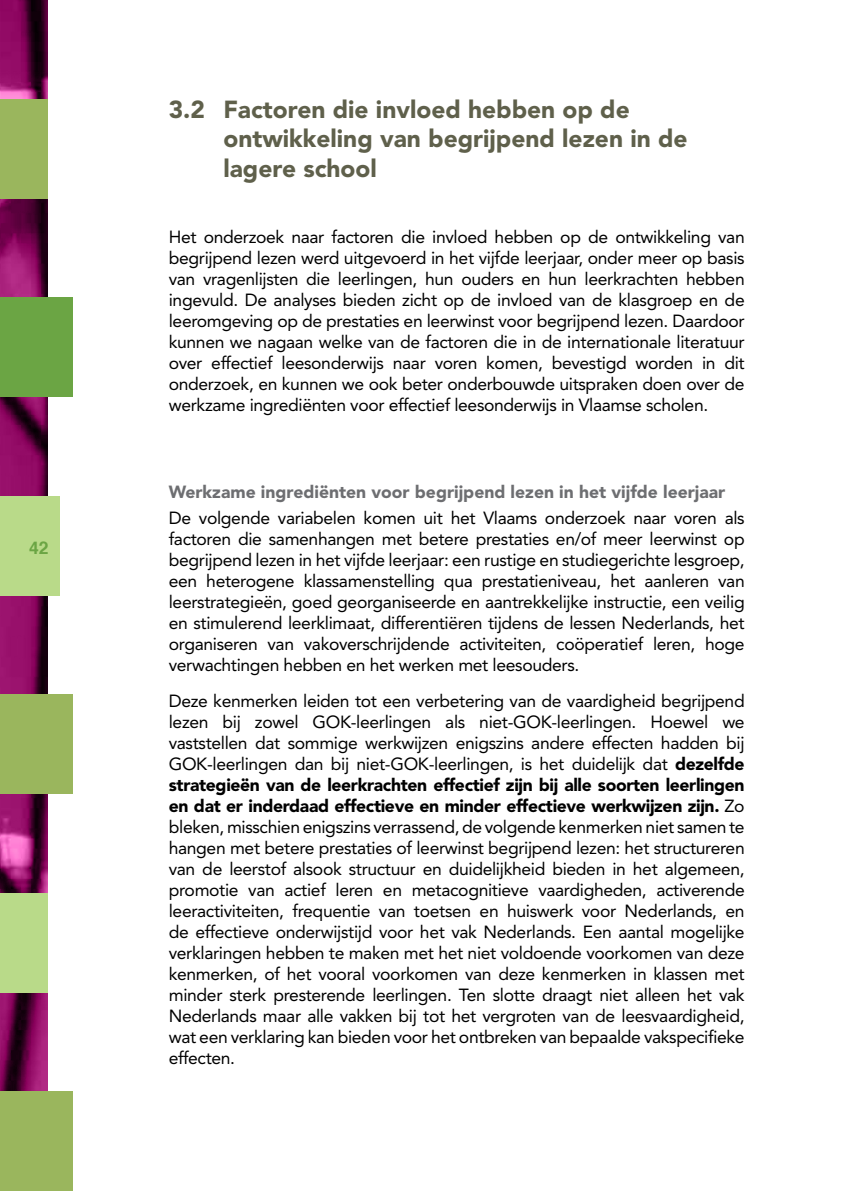
<style>
.page{position:relative;width:844px;height:1191px;background:#fff}
.page>*{position:absolute;margin:0;border:0;box-sizing:border-box;transform-origin:0 0}
.t1{font:900 24.5px/29.4px "Avenir LT Std";color:#5f604b}
.t2{font:17.5px/21px "Avenir LT Std";letter-spacing:-.02em;color:#000;text-align:justify}
.t3{font:900 17.5px "Avenir LT Std";color:#6d6e71}
.t4{font:700 17.5px "Helvetica";color:#6ba544}
.s1{font-weight:900}
</style>
<div class="page">
<img style="left:0;top:0;width:48px;height:1091px">
<div style="left:0;top:99px;width:48px;height:99px;background:#9ab65d"></div>
<div style="left:0;top:298px;width:73px;height:99px;background:#6ba544"></div>
<div style="left:0;top:496px;width:60px;height:99px;background:#b9da89"></div>
<div style="left:0;top:694px;width:73px;height:100px;background:#9ab65d"></div>
<div style="left:0;top:893px;width:48px;height:99px;background:#b9da89"></div>
<div style="left:0;top:1091px;width:73px;height:100px;background:#9ab65d"></div>
<p class="t4" style="left:29px;top:533px;width:21px">42</p>
<h1 class="t1" style="left:223px;top:94px;width:465px;text-indent:-55px">3.2 Factoren die invloed hebben op de ontwikkeling van begrijpend lezen in de lagere school</h1>
<p class="t2" style="left:169px;top:227px;width:577px">Het onderzoek naar factoren die invloed hebben op de ontwikkeling van begrijpend lezen werd uitgevoerd in het vijfde leerjaar, onder meer op basis van vragenlijsten die leerlingen, hun ouders en hun leerkrachten hebben ingevuld. De analyses bieden zicht op de invloed van de klasgroep en de leeromgeving op de prestaties en leerwinst voor begrijpend lezen. Daardoor kunnen we nagaan welke van de factoren die in de internationale literatuur over effectief leesonderwijs naar voren komen, bevestigd worden in dit onderzoek, en kunnen we ook beter onderbouwde uitspraken doen over de werkzame ingrediënten voor effectief leesonderwijs in Vlaamse scholen.</p>
<p class="t3" style="left:169px;top:481px;width:558px">Werkzame ingrediënten voor begrijpend lezen in het vijfde leerjaar</p>
<p class="t2" style="left:169px;top:508px;width:577px">De volgende variabelen komen uit het Vlaams onderzoek naar voren als factoren die samenhangen met betere prestaties en/of meer leerwinst op begrijpend lezen in het vijfde leerjaar: een rustige en studiegerichte lesgroep, een heterogene klassamenstelling qua prestatieniveau, het aanleren van leerstrategieën, goed georganiseerde en aantrekkelijke instructie, een veilig en stimulerend leerklimaat, differentiëren tijdens de lessen Nederlands, het organiseren van vakoverschrijdende activiteiten, coöperatief leren, hoge verwachtingen hebben en het werken met leesouders.</p>
<p class="t2" style="left:169px;top:690px;width:577px">Deze kenmerken leiden tot een verbetering van de vaardigheid begrijpend lezen bij zowel GOK-leerlingen als niet-GOK-leerlingen. Hoewel we vaststellen dat sommige werkwijzen enigszins andere effecten hadden bij GOK-leerlingen dan bij niet-GOK-leerlingen, is het duidelijk dat <span class="s1">dezelfde strategieën van de leerkrachten effectief zijn bij alle soorten leerlingen en dat er inderdaad effectieve en minder effectieve werkwijzen zijn.</span> Zo bleken, misschien enigszins verrassend, de volgende kenmerken niet samen te hangen met betere prestaties of leerwinst begrijpend lezen: het structureren van de leerstof alsook structuur en duidelijkheid bieden in het algemeen, promotie van actief leren en metacognitieve vaardigheden, activerende leeractiviteiten, frequentie van toetsen en huiswerk voor Nederlands, en de effectieve onderwijstijd voor het vak Nederlands. Een aantal mogelijke verklaringen hebben te maken met het niet voldoende voorkomen van deze kenmerken, of het vooral voorkomen van deze kenmerken in klassen met minder sterk presterende leerlingen. Ten slotte draagt niet alleen het vak Nederlands maar alle vakken bij tot het vergroten van de leesvaardigheid, wat een verklaring kan bieden voor het ontbreken van bepaalde vakspecifieke effecten.</p>
</div>
